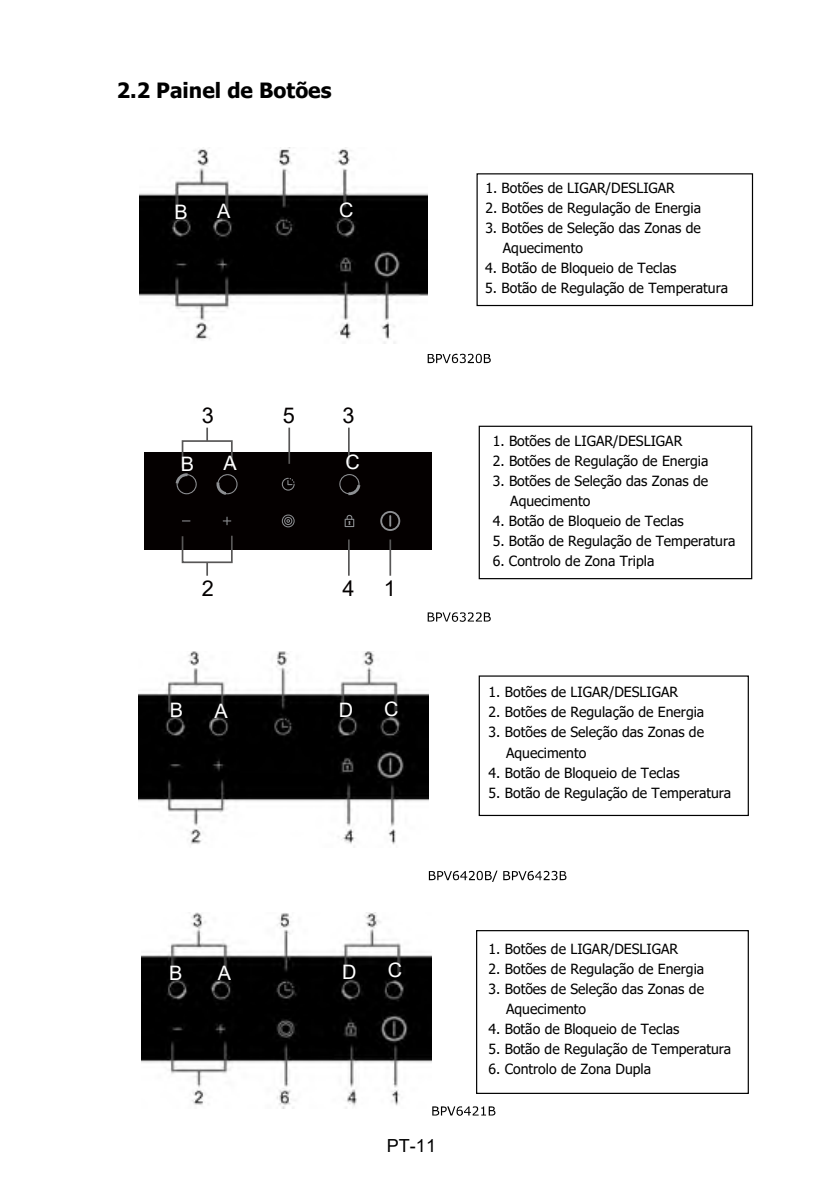
<style>
.page{position:relative;width:823px;height:1192px;background:#fff}
.page>*{position:absolute;margin:0;border:0;box-sizing:border-box;transform-origin:0 0}
.t1{font:21.8px "Arial";color:#040000}
.t2{font:700 21px "Tahoma";color:#000}
.t3{font:20px "Arial";color:#fff}
.t4{font:18px "Arial";color:#000}
.t5{font:14px/20px "Tahoma";color:#000}
</style>
<div class="page">
<div style="left:144px;top:452px;width:288px;height:98px;background:#040000"></div>
<svg style="left:345px;top:514px;width:9px;height:13px"></svg>
<svg style="left:223px;top:516px;width:8px;height:9px"></svg>
<svg style="left:380px;top:511px;width:20px;height:20px"></svg>
<svg style="left:282px;top:477px;width:13px;height:13px"></svg>
<svg style="left:282px;top:514px;width:13px;height:13px"></svg>
<svg style="left:216px;top:474px;width:21px;height:21px"></svg>
<svg style="left:176px;top:473px;width:21px;height:21px"></svg>
<svg style="left:339px;top:474px;width:21px;height:21px"></svg>
<div style="left:182px;top:440px;width:51px;height:28px;border:2px solid #585757"></div>
<svg style="left:206px;top:427px;width:2px;height:14px"></svg>
<div style="left:182px;top:534px;width:51px;height:29px;border:2px solid #585757"></div>
<svg style="left:206px;top:562px;width:2px;height:13px"></svg>
<hr style="left:288px;top:427px;width:2px;height:37px;background:#585757">
<hr style="left:348px;top:427px;width:2px;height:37px;background:#585757">
<hr style="left:348px;top:539px;width:2px;height:36px;background:#585757">
<hr style="left:389px;top:539px;width:2px;height:36px;background:#585757">
<svg style="left:428px;top:353px;width:63px;height:10px"></svg>
<svg style="left:429px;top:870px;width:68px;height:11px"></svg>
<svg style="left:503px;top:870px;width:63px;height:10px"></svg>
<div style="left:476px;top:929px;width:273px;height:164px;border:1px solid #000"></div>
<div style="left:476px;top:173px;width:277px;height:133px;border:1px solid #000"></div>
<div style="left:479px;top:425px;width:273px;height:154px;border:1px solid #000"></div>
<div style="left:479px;top:675px;width:270px;height:140px;border:1px solid #000"></div>
<img style="left:140px;top:148px;width:287px;height:196px">
<img style="left:139px;top:651px;width:289px;height:194px">
<img style="left:142px;top:912px;width:289px;height:196px">
<svg style="left:432px;top:1106px;width:63px;height:9px"></svg>
<svg style="left:428px;top:612px;width:63px;height:9px"></svg>
<h2 class="t2" style="left:117px;top:76px;width:216px">2.2 Painel de Botões</h2>
<h3 class="t3" style="left:174px;top:198px;width:15px">B</h3>
<h3 class="t3" style="left:217px;top:197px;width:15px">A</h3>
<h3 class="t3" style="left:339px;top:196px;width:16px">C</h3>
<h1 class="t1" style="left:202px;top:400px;width:14px">3</h1>
<h1 class="t1" style="left:283px;top:400px;width:14px">5</h1>
<h1 class="t1" style="left:342px;top:400px;width:14px">3</h1>
<h3 class="t3" style="left:181px;top:450px;width:15px">B</h3>
<h3 class="t3" style="left:223px;top:449px;width:15px">A</h3>
<h3 class="t3" style="left:345px;top:448px;width:16px">C</h3>
<h1 class="t1" style="left:202px;top:573px;width:14px">2</h1>
<h1 class="t1" style="left:342px;top:573px;width:14px">4</h1>
<h1 class="t1" style="left:384px;top:573px;width:14px">1</h1>
<h3 class="t3" style="left:170px;top:695px;width:15px">B</h3>
<h3 class="t3" style="left:214px;top:697px;width:15px">A</h3>
<h3 class="t3" style="left:339px;top:696px;width:16px">D</h3>
<h3 class="t3" style="left:384px;top:694px;width:16px">C</h3>
<p class="t5" style="left:485px;top:179px;width:191px">1. Botões de LIGAR/DESLIGAR</p>
<p class="t5" style="left:485px;top:199px;width:217px">2. Botões de Regulação de Energia</p>
<p class="t5" style="left:503px;top:219px;width:199px;text-indent:-18px">3. Botões de Seleção das Zonas de<br>Aquecimento</p>
<p class="t5" style="left:485px;top:259px;width:192px">4. Botão de Bloqueio de Teclas</p>
<p class="t5" style="left:485px;top:279px;width:244px">5. Botão de Regulação de Temperatura</p>
<p class="t5" style="left:493px;top:432px;width:191px">1. Botões de LIGAR/DESLIGAR</p>
<p class="t5" style="left:493px;top:452px;width:217px">2. Botões de Regulação de Energia</p>
<p class="t5" style="left:510px;top:472px;width:199px;text-indent:-18px">3. Botões de Seleção das Zonas de<br>Aquecimento</p>
<p class="t5" style="left:493px;top:512px;width:192px">4. Botão de Bloqueio de Teclas</p>
<p class="t5" style="left:493px;top:532px;width:244px">5. Botão de Regulação de Temperatura</p>
<p class="t5" style="left:493px;top:552px;width:163px">6. Controlo de Zona Tripla</p>
<p class="t5" style="left:488px;top:683px;width:191px">1. Botões de LIGAR/DESLIGAR</p>
<p class="t5" style="left:488px;top:703px;width:217px">2. Botões de Regulação de Energia</p>
<p class="t5" style="left:506px;top:723px;width:199px;text-indent:-18px">3. Botões de Seleção das Zonas de<br>Aquecimento</p>
<p class="t5" style="left:488px;top:763px;width:192px">4. Botão de Bloqueio de Teclas</p>
<p class="t5" style="left:488px;top:783px;width:244px">5. Botão de Regulação de Temperatura</p>
<h3 class="t3" style="left:169px;top:959px;width:15px">B</h3>
<h3 class="t3" style="left:218px;top:958px;width:15px">A</h3>
<h3 class="t3" style="left:342px;top:957px;width:16px">D</h3>
<h3 class="t3" style="left:388px;top:956px;width:16px">C</h3>
<p class="t4" style="left:387px;top:1133px;width:51px">PT-11</p>
<p class="t5" style="left:488px;top:939px;width:191px">1. Botões de LIGAR/DESLIGAR</p>
<p class="t5" style="left:488px;top:959px;width:217px">2. Botões de Regulação de Energia</p>
<p class="t5" style="left:506px;top:979px;width:199px;text-indent:-18px">3. Botões de Seleção das Zonas de<br>Aquecimento</p>
<p class="t5" style="left:488px;top:1019px;width:192px">4. Botão de Bloqueio de Teclas</p>
<p class="t5" style="left:488px;top:1039px;width:244px">5. Botão de Regulação de Temperatura</p>
<p class="t5" style="left:488px;top:1059px;width:164px">6. Controlo de Zona Dupla</p>
</div>
